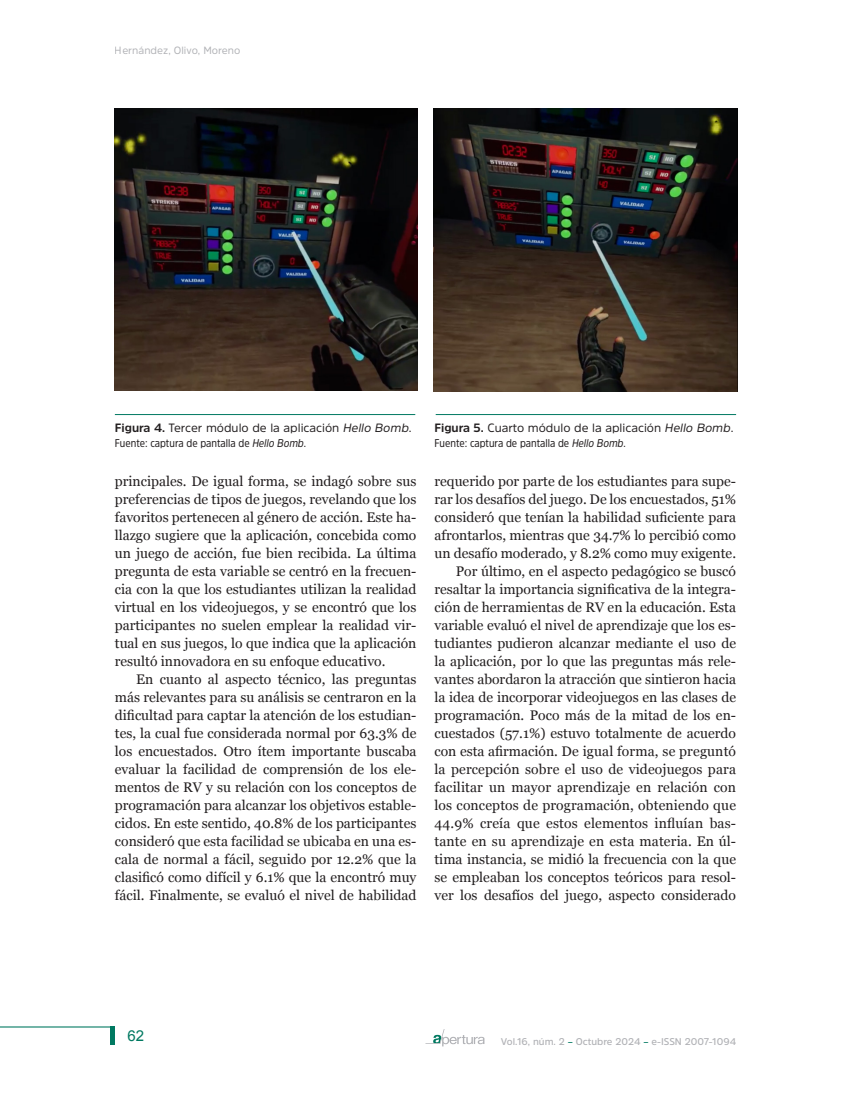
<style>
.page{position:relative;width:851px;height:1106px;background:#fff}
.page>*{position:absolute;margin:0;border:0;box-sizing:border-box;transform-origin:0 0}
.t1{font:15px "Arial";color:#007961}
.t2{font:13.8px/18px "Georgia";color:#221e1f;text-align:justify}
.t3{font:12px "Amsi Pro";color:#221e1f}
.t4{font:11.25px "Amsi Pro Narw";color:#221e1f}
.t5{font:10.5px "Amsi Pro";color:#b1b2b6}
.t6{font:600 9.75px "Amsi Pro";color:#b1b2b6}
.s1{font-weight:700}
.s2{font-style:italic}
.s3{color:#007961}
</style>
<div class="page">
<svg style="left:425px;top:1029px;width:59px;height:17px"></svg>
<hr style="left:0;top:1026px;width:114px;height:1px;background:#007961">
<div style="left:110px;top:1026px;width:5px;height:18px;background:#007961"></div>
<img style="left:433px;top:108px;width:303px;height:283px">
<img style="left:114px;top:108px;width:303px;height:282px">
<hr style="left:115px;top:414px;width:300px;height:1px;background:#007961">
<hr style="left:435px;top:414px;width:301px;height:1px;background:#007961">
<p class="t5" style="left:115px;top:43px;width:127px">Hernández, Olivo, Moreno</p>
<p class="t3" style="left:115px;top:420px;width:298px"><span class="s1">Figura 4.</span> Tercer módulo de la aplicación <span class="s2">Hello Bomb</span>.</p>
<p class="t4" style="left:115px;top:435px;width:193px">Fuente: captura de pantalla de <span class="s2">Hello Bomb</span>.</p>
<p class="t2" style="left:115px;top:472px;width:303px">principales. De igual forma, se indagó sobre sus preferencias de tipos de juegos, revelando que los favoritos pertenecen al género de acción. Este ha&shy;llazgo sugiere que la aplicación, concebida como un juego de acción, fue bien recibida. La última pregunta de esta variable se centró en la frecuen&shy;cia con la que los estudiantes utilizan la realidad virtual en los videojuegos, y se encontró que los participantes no suelen emplear la realidad vir&shy;tual en sus juegos, lo que indica que la aplicación resultó innovadora en su enfoque educativo.</p>
<p class="t2" style="left:115px;top:670px;width:303px;text-indent:21px">En cuanto al aspecto técnico, las preguntas más relevantes para su análisis se centraron en la dificultad para captar la atención de los estudian&shy;tes, la cual fue considerada normal por 63.3% de los encuestados. Otro ítem importante buscaba evaluar la facilidad de comprensión de los ele&shy;mentos de RV y su relación con los conceptos de programación para alcanzar los objetivos estable&shy;cidos. En este sentido, 40.8% de los participantes consideró que esta facilidad se ubicaba en una es&shy;cala de normal a fácil, seguido por 12.2% que la clasificó como difícil y 6.1% que la encontró muy fácil. Finalmente, se evaluó el nivel de habilidad</p>
<p class="t3" style="left:434px;top:420px;width:300px"><span class="s1">Figura 5.</span> Cuarto módulo de la aplicación <span class="s2">Hello Bomb</span>.</p>
<p class="t4" style="left:434px;top:435px;width:193px">Fuente: captura de pantalla de <span class="s2">Hello Bomb</span>.</p>
<p class="t2" style="left:434px;top:472px;width:303px;text-align:right">requerido por parte de los estudiantes para supe&shy;rar los desafíos del juego. De los encuestados, 51% consideró que tenían la habilidad suficiente para afrontarlos, mientras que 34.7% lo percibió como un desafío moderado, y 8.2% como muy exigente.<br>Por último, en el aspecto pedagógico se buscó resaltar la importancia significativa de la integra&shy;ción de herramientas de RV en la educación. Esta variable evaluó el nivel de aprendizaje que los es&shy;tudiantes pudieron alcanzar mediante el uso de la aplicación, por lo que las preguntas más rele&shy;vantes abordaron la atracción que sintieron hacia la idea de incorporar videojuegos en las clases de programación. Poco más de la mitad de los en&shy;cuestados (57.1%) estuvo totalmente de acuerdo con esta afirmación. De igual forma, se preguntó la percepción sobre el uso de videojuegos para facilitar un mayor aprendizaje en relación con los conceptos de programación, obteniendo que 44.9% creía que estos elementos influían bas&shy;tante en su aprendizaje en esta materia. En úl&shy;tima instancia, se midió la frecuencia con la que se empleaban los conceptos teóricos para resol&shy;ver los desafíos del juego, aspecto considerado</p>
<p class="t1" style="left:127px;top:1026px;width:18px">62</p>
<p class="t6" style="left:501px;top:1035px;width:237px">Vol.16, núm. 2 <span class="s3">–</span> Octubre 2024 <span class="s3">–</span> e-ISSN 2007-1094</p>
</div>
